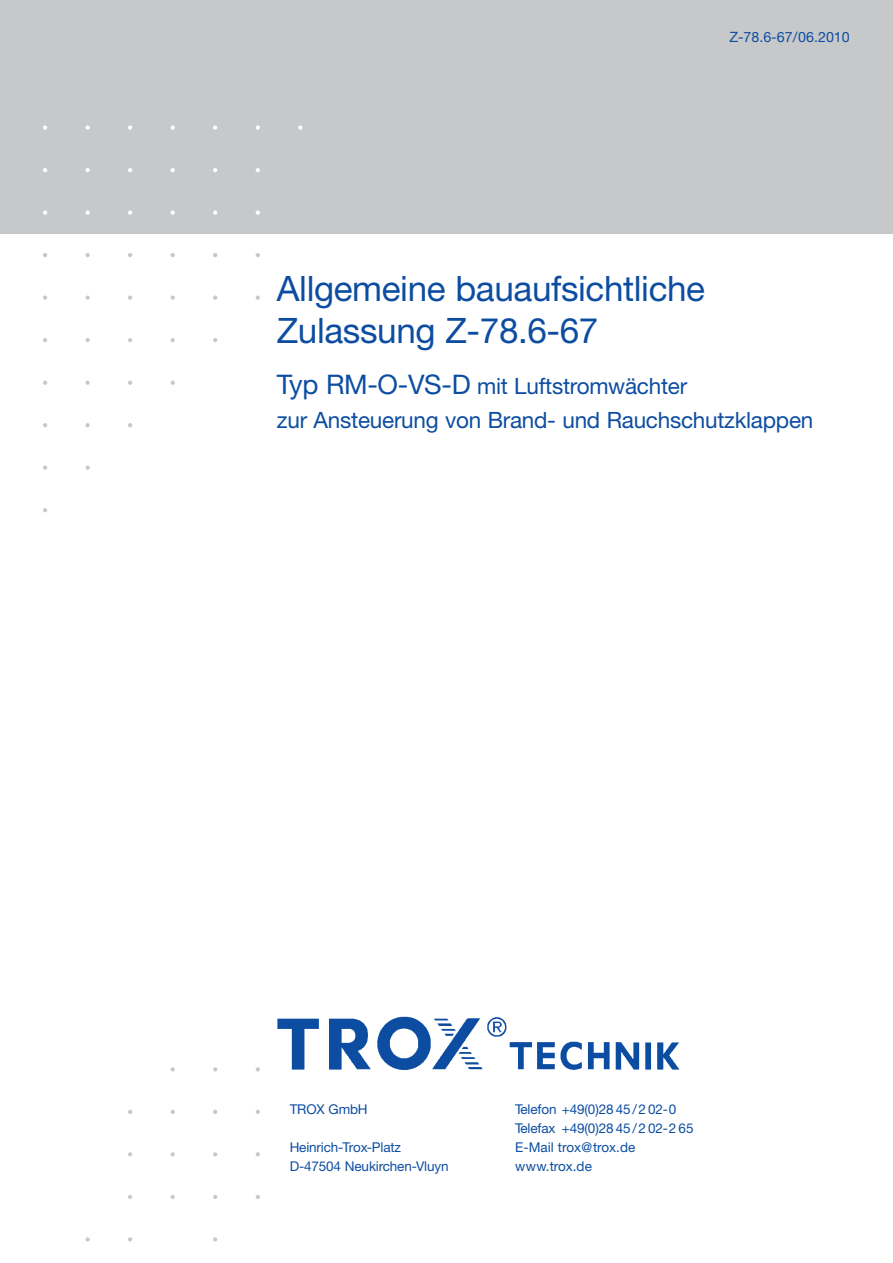
<style>
.page{position:relative;width:893px;height:1263px;background:#fff}
.page>*{position:absolute;margin:0;border:0;box-sizing:border-box;transform-origin:0 0}
.t1{font:35.1px/42.5px "Helvetica Neue";letter-spacing:-.01em;color:#0d4da1}
.t2{font:22.5px/34px "Helvetica Neue";letter-spacing:-.01em;color:#0d4da1}
.t3{font:14.25px "Helvetica Neue";color:#0d4da1}
.t4{font:13.5px/19.2px "Helvetica Neue";letter-spacing:-.01em;color:#0d4da1}
.s1{font-size:27px}
</style>
<div class="page">
<div style="left:0;top:0;width:892px;height:234px;background:#c7c8ca"></div>
<svg style="left:43px;top:253px;width:4px;height:4px"></svg>
<svg style="left:85px;top:253px;width:5px;height:4px"></svg>
<svg style="left:128px;top:253px;width:4px;height:4px"></svg>
<svg style="left:170px;top:253px;width:5px;height:4px"></svg>
<svg style="left:213px;top:253px;width:4px;height:4px"></svg>
<svg style="left:43px;top:296px;width:4px;height:4px"></svg>
<svg style="left:85px;top:296px;width:5px;height:4px"></svg>
<svg style="left:128px;top:296px;width:4px;height:4px"></svg>
<svg style="left:170px;top:296px;width:5px;height:4px"></svg>
<svg style="left:213px;top:296px;width:4px;height:4px"></svg>
<svg style="left:43px;top:338px;width:4px;height:4px"></svg>
<svg style="left:85px;top:338px;width:5px;height:4px"></svg>
<svg style="left:128px;top:338px;width:4px;height:4px"></svg>
<svg style="left:43px;top:381px;width:4px;height:4px"></svg>
<svg style="left:170px;top:338px;width:5px;height:4px"></svg>
<svg style="left:213px;top:338px;width:4px;height:4px"></svg>
<svg style="left:85px;top:381px;width:5px;height:4px"></svg>
<svg style="left:43px;top:168px;width:4px;height:4px"></svg>
<svg style="left:85px;top:168px;width:5px;height:4px"></svg>
<svg style="left:128px;top:168px;width:4px;height:4px"></svg>
<svg style="left:170px;top:168px;width:5px;height:4px"></svg>
<svg style="left:213px;top:168px;width:4px;height:4px"></svg>
<svg style="left:256px;top:168px;width:4px;height:4px"></svg>
<svg style="left:43px;top:210px;width:4px;height:5px"></svg>
<svg style="left:85px;top:210px;width:5px;height:5px"></svg>
<svg style="left:128px;top:210px;width:4px;height:5px"></svg>
<svg style="left:170px;top:210px;width:5px;height:5px"></svg>
<svg style="left:213px;top:210px;width:4px;height:5px"></svg>
<svg style="left:256px;top:253px;width:4px;height:4px"></svg>
<svg style="left:256px;top:296px;width:4px;height:4px"></svg>
<svg style="left:256px;top:210px;width:4px;height:5px"></svg>
<svg style="left:43px;top:125px;width:4px;height:5px"></svg>
<svg style="left:85px;top:125px;width:5px;height:5px"></svg>
<svg style="left:128px;top:125px;width:4px;height:5px"></svg>
<svg style="left:170px;top:125px;width:5px;height:5px"></svg>
<svg style="left:213px;top:125px;width:4px;height:5px"></svg>
<svg style="left:256px;top:125px;width:4px;height:5px"></svg>
<svg style="left:298px;top:125px;width:4px;height:5px"></svg>
<svg style="left:128px;top:381px;width:4px;height:4px"></svg>
<svg style="left:43px;top:423px;width:4px;height:4px"></svg>
<svg style="left:85px;top:423px;width:5px;height:4px"></svg>
<svg style="left:43px;top:466px;width:4px;height:4px"></svg>
<svg style="left:43px;top:508px;width:4px;height:4px"></svg>
<svg style="left:85px;top:466px;width:5px;height:4px"></svg>
<svg style="left:128px;top:423px;width:4px;height:4px"></svg>
<svg style="left:170px;top:381px;width:5px;height:4px"></svg>
<svg style="left:128px;top:1152px;width:4px;height:4px"></svg>
<svg style="left:128px;top:1195px;width:4px;height:4px"></svg>
<svg style="left:170px;top:1195px;width:5px;height:4px"></svg>
<svg style="left:213px;top:1195px;width:4px;height:4px"></svg>
<svg style="left:256px;top:1195px;width:4px;height:4px"></svg>
<svg style="left:128px;top:1237px;width:4px;height:5px"></svg>
<svg style="left:85px;top:1237px;width:5px;height:5px"></svg>
<svg style="left:213px;top:1237px;width:4px;height:5px"></svg>
<svg style="left:170px;top:1152px;width:5px;height:4px"></svg>
<svg style="left:128px;top:1110px;width:4px;height:4px"></svg>
<svg style="left:170px;top:1110px;width:5px;height:4px"></svg>
<svg style="left:170px;top:1067px;width:5px;height:5px"></svg>
<svg style="left:213px;top:1152px;width:4px;height:4px"></svg>
<svg style="left:213px;top:1110px;width:4px;height:4px"></svg>
<svg style="left:213px;top:1067px;width:4px;height:5px"></svg>
<svg style="left:256px;top:1152px;width:4px;height:4px"></svg>
<svg style="left:256px;top:1110px;width:4px;height:4px"></svg>
<svg style="left:256px;top:1067px;width:4px;height:5px"></svg>
<img style="left:277px;top:1016px;width:403px;height:54px">
<p class="t3" style="left:729px;top:32px;width:122px">Z-78.6-67/06.2010</p>
<h1 class="t1" style="left:277px;top:270px;width:429px">Allgemeine bauaufsichtliche<br>Zulassung Z-78.6-67</h1>
<h2 class="t2" style="left:277px;top:371px;width:538px"><span class="s1">Typ RM-O-VS-D</span> mit Luftstromwächter<br>zur Ansteuerung von Brand- und Rauchschutzklappen</h2>
<p class="t4" style="left:290px;top:1100px;width:79px">TROX GmbH</p>
<p class="t4" style="left:515px;top:1100px;width:180px">Telefon +49(0)28 45/2 02-0<br>Telefax +49(0)28 45/2 02-2 65</p>
<p class="t4" style="left:290px;top:1139px;width:113px">Heinrich-Trox-Platz</p>
<p class="t4" style="left:515px;top:1139px;width:122px">E-Mail trox@trox.de</p>
<p class="t4" style="left:290px;top:1158px;width:160px">D-47504 Neukirchen-Vluyn</p>
<p class="t4" style="left:515px;top:1158px;width:78px">www.trox.de</p>
</div>
